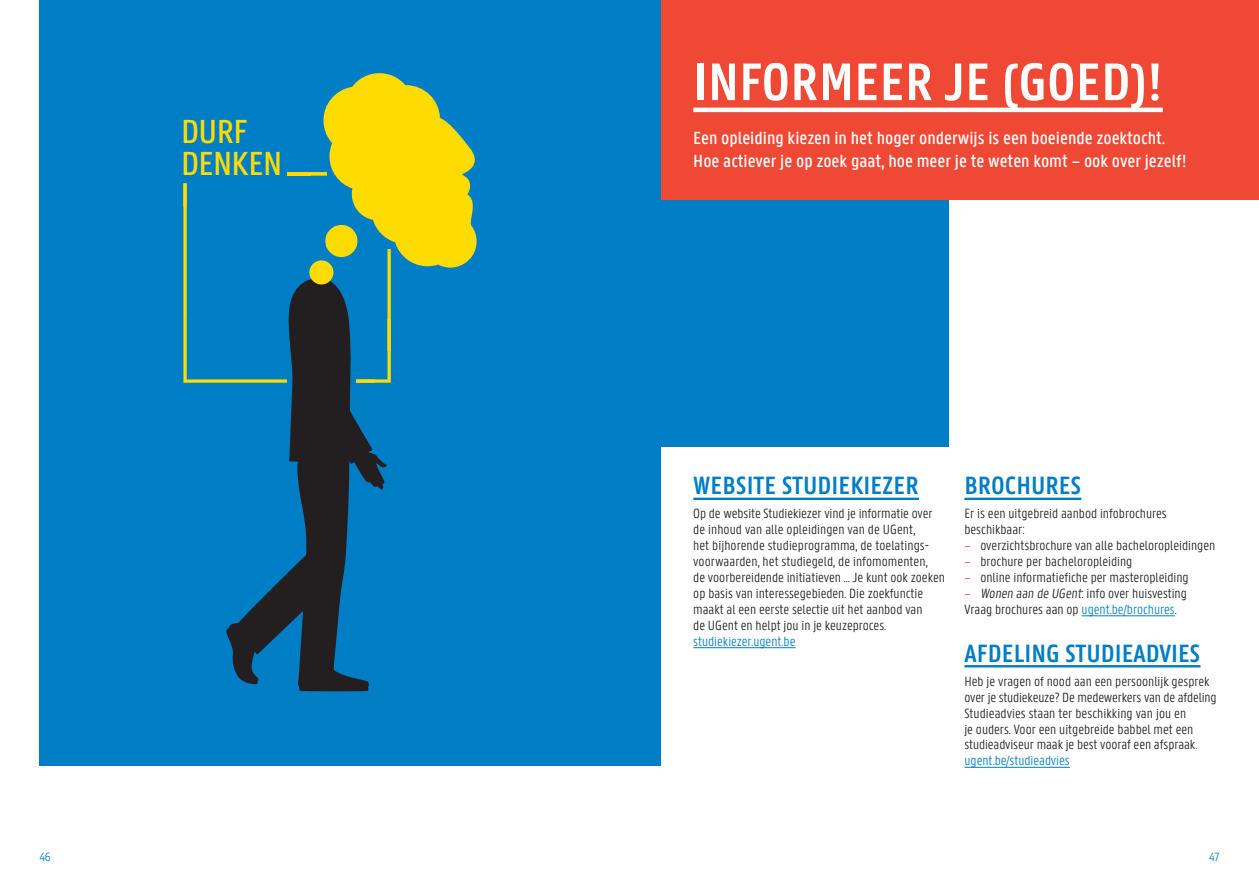
<style>
.page{position:relative;width:1259px;height:893px;background:#fff}
.page>*{position:absolute;margin:0;border:0;box-sizing:border-box;transform-origin:0 0}
.t1{font:600 56.25px "U Gent Panno Text";color:#fff}
.t2{font:500 35.55px/31.8px "Panno Text";letter-spacing:-.02em;color:#ffdc01}
.t3{font:600 26.7px "U Gent Panno Text";color:#007ec5}
.t4{font:500 18.75px/24px "U Gent Panno Text";color:#fff}
.t5{font:300 14.25px/15.9px "U Gent Panno Text";color:#231f20}
.t6{font:300 14.25px "U Gent Panno Text";color:#007ec5}
.t7{font:300 12.75px "U Gent Panno Text";color:#007ec5}
.s1{color:#ef4835}
.s2{color:#007ec5}
</style>
<div class="page">
<div style="left:654px;top:0;width:294px;height:446px;background:#007ec5"></div>
<div style="left:629px;top:0;width:32px;height:765px;background:#007ec5"></div>
<div style="left:40px;top:0;width:590px;height:765px;background:#007ec5"></div>
<hr style="left:693px;top:498px;width:226px;height:2px;background:#007ec5">
<hr style="left:693px;top:647px;width:102px;height:1px;background:#007ec5">
<hr style="left:964px;top:498px;width:117px;height:2px;background:#007ec5">
<hr style="left:1081px;top:615px;width:93px;height:1px;background:#007ec5">
<hr style="left:964px;top:665px;width:236px;height:2px;background:#007ec5">
<hr style="left:964px;top:767px;width:106px;height:1px;background:#007ec5">
<div style="left:661px;top:0;width:598px;height:199px;background:#ef4835"></div>
<hr style="left:693px;top:108px;width:469px;height:4px;background:#fff">
<svg style="left:183px;top:73px;width:294px;height:618px"></svg>
<h2 class="t2" style="left:181px;top:116px;width:103px">DURF<br>DENKEN</h2>
<h1 class="t1" style="left:693px;top:48px;width:471px">INFORMEER JE (GOED)!</h1>
<h3 class="t4" style="left:693px;top:125px;width:495px">Een opleiding kiezen in het hoger onderwijs is een boeiende zoektocht.<br>Hoe actiever je op zoek gaat, hoe meer je te weten komt – ook over jezelf!</h3>
<h3 class="t3" style="left:693px;top:469px;width:227px">WEBSITE STUDIEKIEZER</h3>
<p class="t5" style="left:693px;top:506px;width:253px">Op de website Studiekiezer vind je informatie over de inhoud van alle opleidingen van de UGent,<br>het bijhorende studieprogramma, de toelatings&shy;voorwaarden, het studiegeld, de infomomenten,<br>de voorbereidende initiatieven … Je kunt ook zoeken op basis van interessegebieden. Die zoekfunctie maakt al een eerste selectie uit het aanbod van<br>de UGent en helpt jou in je keuzeproces.</p>
<p class="t6" style="left:693px;top:633px;width:104px">studiekiezer.ugent.be</p>
<h3 class="t3" style="left:964px;top:469px;width:118px">BROCHURES</h3>
<p class="t5" style="left:964px;top:506px;width:204px">Er is een uitgebreid aanbod infobrochures beschikbaar:</p>
<p class="t5" style="left:964px;top:537px;width:252px"><span class="s1">–</span> overzichtsbrochure van alle bacheloropleidingen</p>
<p class="t5" style="left:964px;top:553px;width:169px"><span class="s1">–</span> brochure per bacheloropleiding</p>
<p class="t5" style="left:964px;top:569px;width:226px"><span class="s1">–</span> online informatiefiche per masteropleiding</p>
<p class="t5" style="left:964px;top:585px;width:224px"><span class="s1">–</span> Wonen aan de UGent: info over huisvesting<br>Vraag brochures aan op <span class="s2">ugent.be/brochures</span>.</p>
<h3 class="t3" style="left:964px;top:637px;width:237px">AFDELING STUDIEADVIES</h3>
<p class="t5" style="left:964px;top:673px;width:254px">Heb je vragen of nood aan een persoonlijk gesprek over je studiekeuze? De medewerkers van de afdeling Studieadvies staan ter beschikking van jou en<br>je ouders. Voor een uitgebreide babbel met een studieadviseur maak je best vooraf een afspraak.</p>
<p class="t6" style="left:964px;top:752px;width:107px">ugent.be/studieadvies</p>
<p class="t7" style="left:39px;top:849px;width:13px">46</p>
<p class="t7" style="left:1209px;top:849px;width:12px">47</p>
</div>
